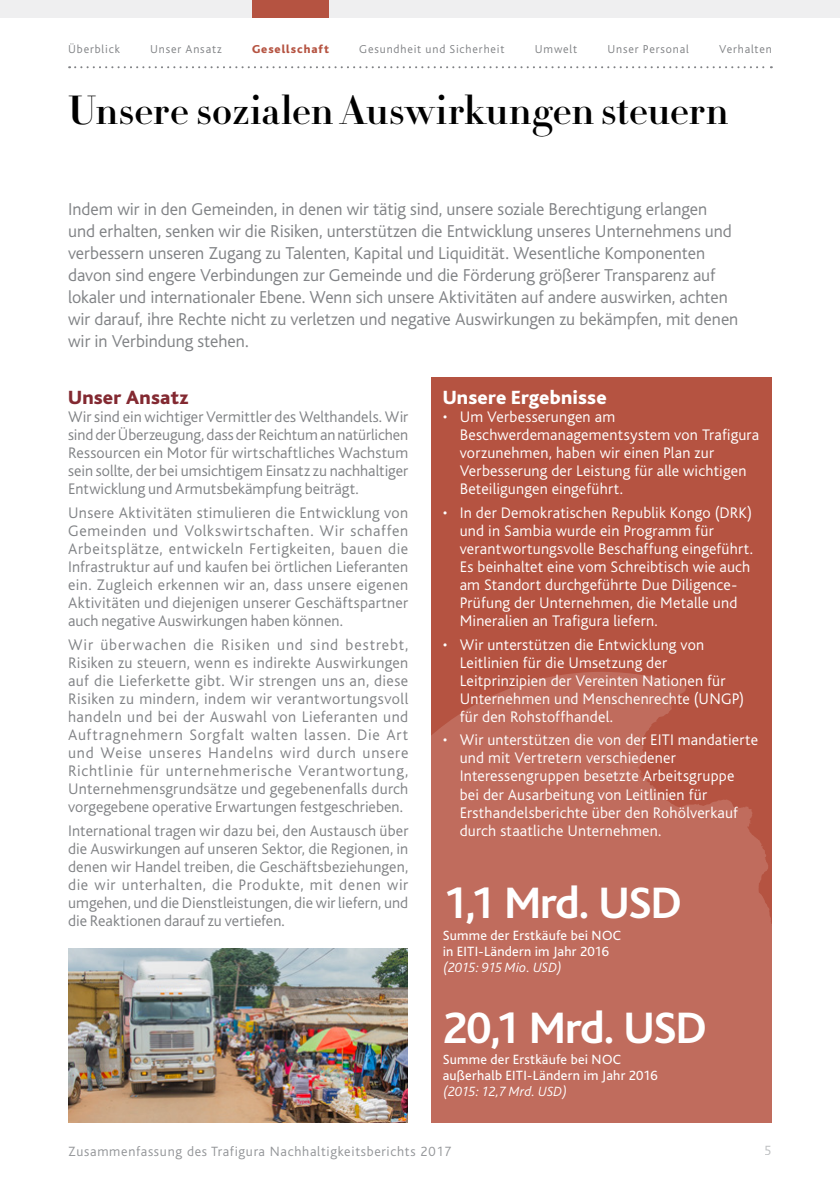
<style>
.page{position:relative;width:840px;height:1191px;background:#fff}
.page>*{position:absolute;margin:0;border:0;box-sizing:border-box;transform-origin:0 0}
.Pullout___Figure{font:700 46px "Bliss";letter-spacing:-.02em;color:#fff}
.Page___H1{font:700 40px "HTF Didot B16";color:#000}
.Text___H1{font:800 20px "Bliss";letter-spacing:.01em;color:#fff}
.Text___H1-2{font:800 20px "Bliss";letter-spacing:.015em;color:#832931}
.Text___Intro{font:300 18px/22px "Bliss";color:#808285}
.Text___Body{font:300 16px/18px "Bliss";letter-spacing:.005em;color:#808285;text-align:justify}
.Text_-_bullets{font:300 16px/18px "Bliss";letter-spacing:.015em;color:#fff}
.Infographic_Text{font:14px/16px "Bliss";letter-spacing:.02em;color:#fff}
.t1{font:300 14px "Bliss";letter-spacing:.05em;color:#939598}
.Pullout___Body___Inf{font:italic 300 14px "Bliss";letter-spacing:.005em;color:#fff}
.t2{font:300 14px "Bliss";color:#bcbec0}
.Top{font:300 12px "Bliss";letter-spacing:.07em;color:#808285}
.Top-2{font:800 12px "Bliss";letter-spacing:.075em;color:#b55341}
</style>
<div class="page">
<div style="left:431px;top:377px;width:340px;height:746px;background:#b55341"></div>
<svg style="left:341px;top:672px;width:431px;height:451px;fill:#c06c5d"></svg>
<svg style="left:69px;top:66px;width:702px;height:2px"></svg>
<div style="left:0;top:0;width:839px;height:17px;background:#efeff0"></div>
<div style="left:252px;top:0;width:76px;height:17px;background:#b55341"></div>
<img style="left:68px;top:949px;width:340px;height:174px">
<p class="Top" style="left:68px;top:43px;width:53px">Überblick</p>
<p class="Top" style="left:150px;top:43px;width:73px">Unser Ansatz</p>
<p class="Top-2" style="left:252px;top:43px;width:78px">Gesellschaft</p>
<p class="Top" style="left:359px;top:43px;width:147px">Gesundheit und Sicherheit</p>
<p class="Top" style="left:534px;top:43px;width:44px">Umwelt</p>
<p class="Top" style="left:607px;top:43px;width:83px">Unser Personal</p>
<p class="Top" style="left:718px;top:43px;width:54px">Verhalten</p>
<p class="Page___H1" style="left:68px;top:80px;width:661px">Unsere sozialen Auswirkungen steuern</p>
<p class="Text___Intro" style="left:68px;top:198px;width:671px">Indem wir in den Gemeinden, in denen wir tätig sind, unsere soziale Berechtigung erlangen und erhalten, senken wir die Risiken, unterstützen die Entwicklung unseres Unternehmens und verbessern unseren Zugang zu Talenten, Kapital und Liquidität. Wesentliche Komponenten davon sind engere Verbindungen zur Gemeinde und die Förderung größerer Transparenz auf lokaler und internationaler Ebene. Wenn sich unsere Aktivitäten auf andere auswirken, achten wir darauf, ihre Rechte nicht zu verletzen und negative Auswirkungen zu bekämpfen, mit denen wir in Verbindung stehen.</p>
<p class="Text___H1-2" style="left:68px;top:387px;width:121px">Unser Ansatz</p>
<p class="Text___Body" style="left:68px;top:408px;width:341px">Wir sind ein wichtiger Vermittler des Welthandels. Wir sind der Überzeugung, dass der Reichtum an natürlichen Ressourcen ein Motor für wirtschaftliches Wachstum sein sollte, der bei umsichtigem Einsatz zu nachhaltiger Entwicklung und Armutsbekämpfung beiträgt.</p>
<p class="Text___Body" style="left:68px;top:504px;width:341px">Unsere Aktivitäten stimulieren die Entwicklung von Gemeinden und Volkswirtschaften. Wir schaffen Arbeitsplätze, entwickeln Fertigkeiten, bauen die Infrastruktur auf und kaufen bei örtlichen Lieferanten ein. Zugleich erkennen wir an, dass unsere eigenen Aktivitäten und diejenigen unserer Geschäftspartner auch negative Auswirkungen haben können.</p>
<p class="Text___Body" style="left:68px;top:636px;width:341px">Wir überwachen die Risiken und sind bestrebt, Risiken zu steuern, wenn es indirekte Auswirkungen auf die Lieferkette gibt. Wir strengen uns an, diese Risiken zu mindern, indem wir verantwortungsvoll handeln und bei der Auswahl von Lieferanten und Auftragnehmern Sorgfalt walten lassen. Die Art und Weise unseres Handelns wird durch unsere Richtlinie für unternehmerische Verantwortung, Unternehmensgrundsätze und gegebenenfalls durch vorgegebene operative Erwartungen festgeschrieben.</p>
<p class="Text___Body" style="left:68px;top:821px;width:341px">International tragen wir dazu bei, den Austausch über die Auswirkungen auf unseren Sektor, die Regionen, in denen wir Handel treiben, die Geschäftsbeziehungen, die wir unterhalten, die Produkte, mit denen wir umgehen, und die Dienstleistungen, die wir liefern, und die Reaktionen darauf zu vertiefen.</p>
<p class="Text___H1" style="left:442px;top:387px;width:165px">Unsere Ergebnisse</p>
<p class="Text_-_bullets" style="left:459px;top:408px;width:301px;text-indent:-17px">• Um Verbesserungen am Beschwerdemanagementsystem von Trafigura vorzunehmen, haben wir einen Plan zur Verbesserung der Leistung für alle wichtigen Beteiligungen eingeführt.</p>
<p class="Text_-_bullets" style="left:459px;top:504px;width:294px;text-indent:-17px">• In der Demokratischen Republik Kongo (DRK) und in Sambia wurde ein Programm für verantwortungsvolle Beschaffung eingeführt.<br>Es beinhaltet eine vom Schreibtisch wie auch am Standort durchgeführte Due Diligence-Prüfung der Unternehmen, die Metalle und Mineralien an Trafigura liefern.</p>
<p class="Text_-_bullets" style="left:459px;top:636px;width:286px;text-indent:-17px">• Wir unterstützen die Entwicklung von Leitlinien für die Umsetzung der Leitprinzipien der Vereinten Nationen für Unternehmen und Menschenrechte (UNGP) für den Rohstoffhandel.</p>
<p class="Text_-_bullets" style="left:459px;top:731px;width:300px;text-indent:-17px">• Wir unterstützen die von der EITI mandatierte und mit Vertretern verschiedener Interessengruppen besetzte Arbeitsgruppe<br>bei der Ausarbeitung von Leitlinien für Ersthandelsberichte über den Rohölverkauf durch staatliche Unternehmen.</p>
<p class="Pullout___Figure" style="left:442px;top:879px;width:240px">1,1 Mrd. USD</p>
<p class="Infographic_Text" style="left:442px;top:927px;width:180px">Summe der Erstkäufe bei NOC in EITI-Ländern im Jahr 2016</p>
<p class="Pullout___Body___Inf" style="left:442px;top:960px;width:121px">(2015: 915 Mio. USD)</p>
<p class="Pullout___Figure" style="left:442px;top:1003px;width:265px">20,1 Mrd. USD</p>
<p class="Infographic_Text" style="left:442px;top:1052px;width:216px">Summe der Erstkäufe bei NOC außerhalb EITI-Ländern im Jahr 2016</p>
<p class="Pullout___Body___Inf" style="left:442px;top:1084px;width:126px">(2015: 12,7 Mrd. USD)</p>
<p class="t1" style="left:68px;top:1144px;width:384px">Zusammenfassung des Trafigura Nachhaltigkeitsberichts 2017</p>
<p class="t2" style="left:764px;top:1142px;width:9px">5</p>
</div>
